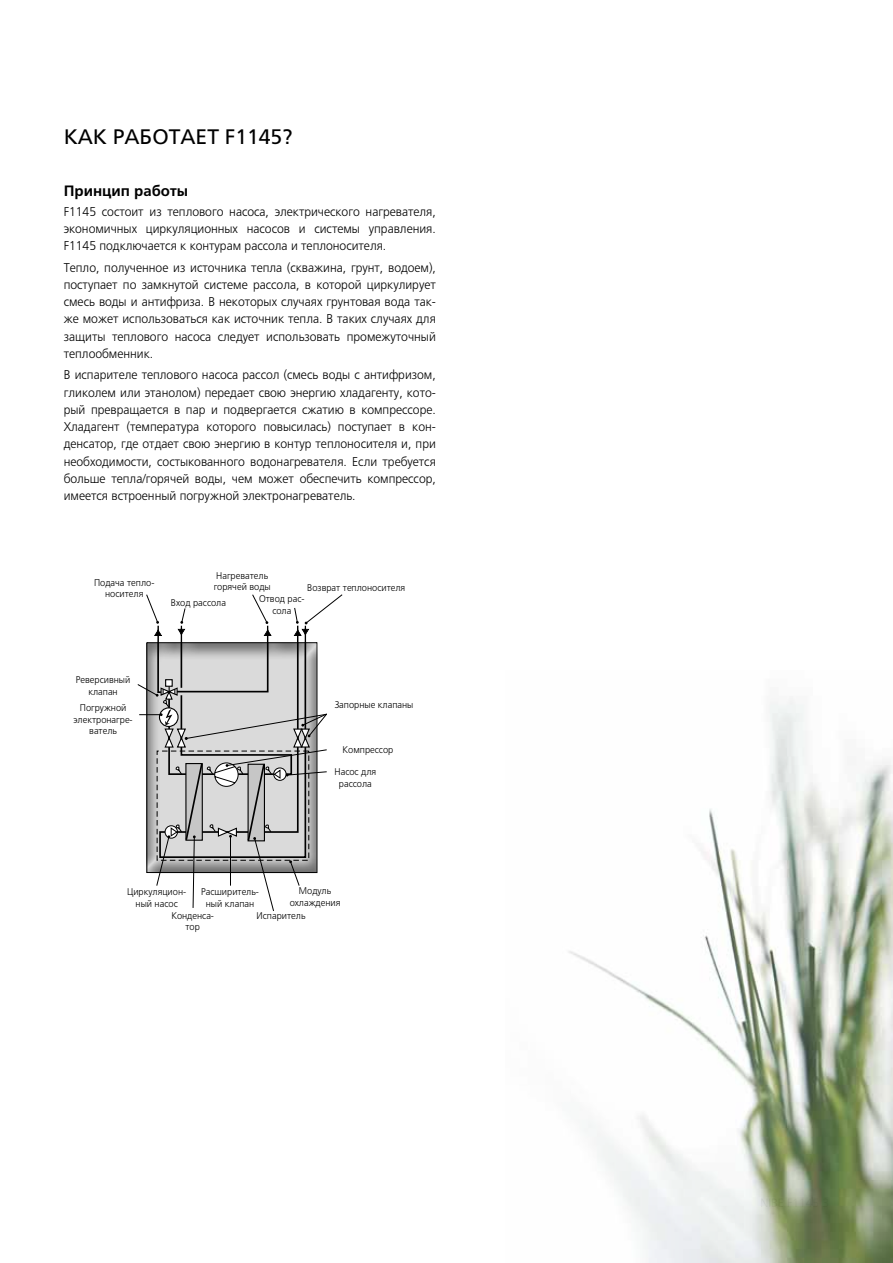
<style>
.page{position:relative;width:893px;height:1263px;background:#fff}
.page>*{position:absolute;margin:0;border:0;box-sizing:border-box;transform-origin:0 0}
.t1{font:21px "Frutiger LTCYR";color:#000}
.t2{font:700 15px "Frutiger LTCYR";color:#000}
.t3{font:300 12.75px/17.2px "Frutiger LTCYR";color:#000;text-align:justify;scale:.95 1}
.t4{font:300 9.75px/11.7px "Frutiger LTCYR";color:#000;text-align:center;scale:.95 1}
</style>
<div class="page">
<svg style="left:137px;top:594px;width:206px;height:317px"></svg>
<img style="left:569px;top:698px;width:324px;height:565px">
<h1 class="t1" style="left:64px;top:125px;width:28px">Какра</h1>
<h1 class="t1" style="left:140px;top:125px;width:25px">ботает</h1>
<h1 class="t1" style="left:225px;top:125px;width:69px">F1145?</h1>
<p class="t2" style="left:64px;top:183px;width:126px">Принцип работы</p>
<p class="t3" style="left:64px;top:203px;width:393px">F1145 состоит из теплового насоса, электрического нагревателя, экономичных циркуляционных насосов и системы управления.<br>F1145 подключается к контурам рассола и теплоносителя.</p>
<p class="t3" style="left:64px;top:259px;width:393px">Тепло, полученное из источника тепла (скважина, грунт, водоем), поступает по замкнутой системе рассола, в которой циркулирует смесь воды и антифриза. В некоторых случаях грунтовая вода так&shy;же может использоваться как источник тепла. В таких случаях для защиты теплового насоса следует использовать промежуточный теплообменник.</p>
<p class="t3" style="left:64px;top:367px;width:393px">В испарителе теплового насоса рассол (смесь воды с антифризом, гликолем или этанолом) передает свою энергию хладагенту, кото&shy;рый превращается в пар и подвергается сжатию в компрессоре.<br>Хладагент (температура которого повысилась) поступает в кон&shy;денсатор, где отдает свою энергию в контур теплоносителя и, при необходимости, состыкованного водонагревателя. Если требуется больше тепла/горячей воды, чем может обеспечить компрессор, имеется встроенный погружной электронагреватель.</p>
<p class="t4" style="left:94px;top:576px;width:65px">Подача тепло&shy;носителя</p>
<p class="t4" style="left:216px;top:569px;width:56px">Нагреватель</p>
<p class="t4" style="left:214px;top:581px;width:61px">горячей воды</p>
<p class="t4" style="left:259px;top:593px;width:49px">Отвод рас-</p>
<p class="t4" style="left:272px;top:605px;width:22px">сола</p>
<p class="t4" style="left:307px;top:582px;width:105px">Возврат теплоносителя</p>
<p class="t4" style="left:171px;top:597px;width:59px">Вход рассола</p>
<p class="t4" style="left:76px;top:674px;width:59px">Реверсивный клапан</p>
<p class="t4" style="left:74px;top:702px;width:64px">Погружной электронагре&shy;ватель</p>
<p class="t4" style="left:335px;top:699px;width:84px">Запорные клапаны</p>
<p class="t4" style="left:343px;top:744px;width:55px">Компрессор</p>
<p class="t4" style="left:335px;top:766px;width:45px">Насос для рассола</p>
<p class="t4" style="left:127px;top:886px;width:64px">Циркуляцион&shy;ный насос</p>
<p class="t4" style="left:201px;top:886px;width:62px">Расширитель&shy;ный клапан</p>
<p class="t4" style="left:290px;top:885px;width:55px">Модуль охлаждения</p>
<p class="t4" style="left:171px;top:909px;width:46px">Конденса&shy;тор</p>
<p class="t4" style="left:257px;top:909px;width:53px">Испаритель</p>
</div>
